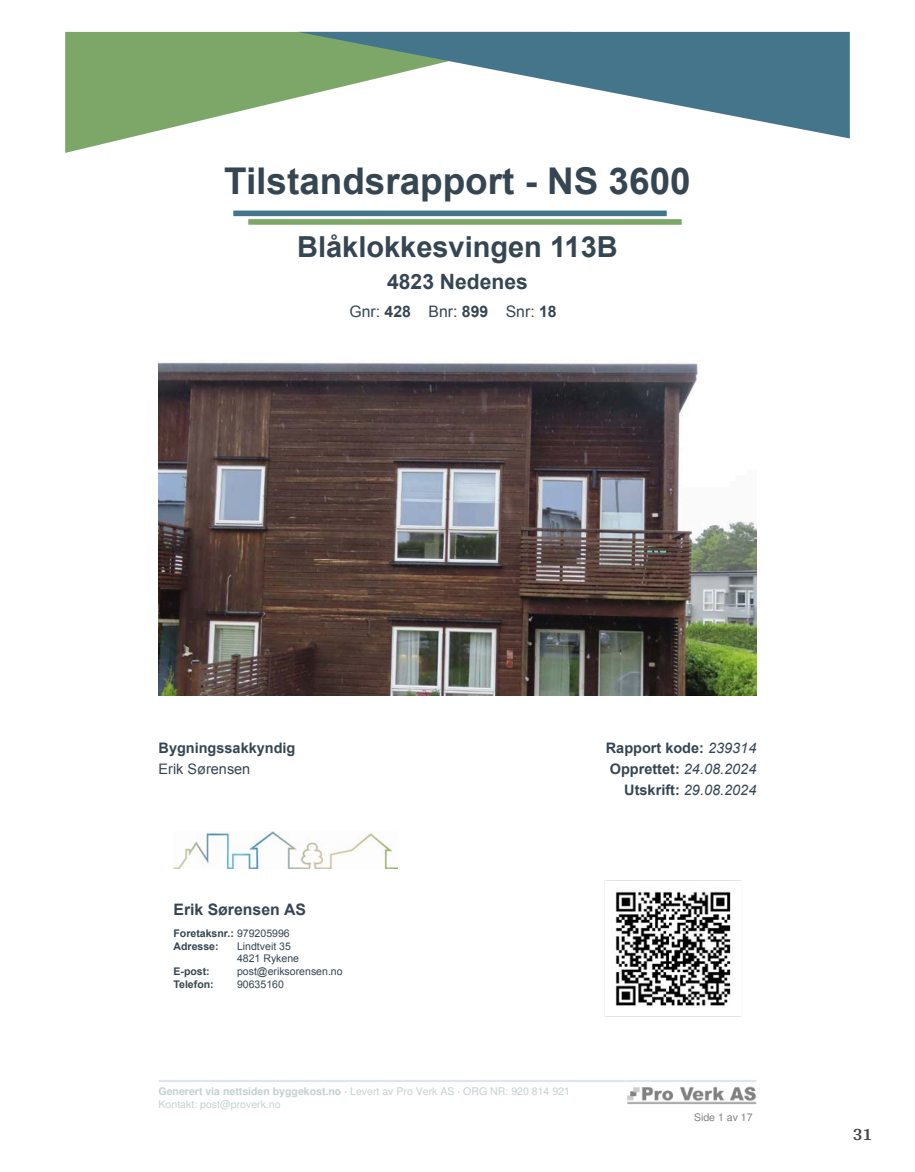
<style>
.page{position:relative;width:915px;height:1172px;background:#fff}
.page>*{position:absolute;margin:0;border:0;box-sizing:border-box;transform-origin:0 0}
.t1{font:700 36.9px "Arial";color:#354652}
.t2{font:700 28.95px "Arial";color:#354652}
.t3{font:700 21px "Arial";color:#354652}
.t4{font:700 18px "Arya";color:#414749}
.t5{font:15.75px "Arial";color:#354652}
.t6{font:700 15.75px "Arial";color:#354652}
.t7{font:700 14.55px/21.1px "Arial";color:#354652;text-align:right}
.t8{font:14.55px "Arial";color:#354652}
.t9{font:10.5px/12.6px "Helvetica";color:#c3d1d1}
.t10{font:10.5px/12.6px "Arial";color:#354652}
.t11{font:700 10.5px/12.6px "Arial";color:#354652}
.t12{font:10.5px "Helvetica";color:#808080}
.s1{font-weight:700}
.s2{font-weight:400;font-style:italic}
.s3{font-weight:400}
</style>
<div class="page">
<svg style="left:65px;top:32px;width:233px;height:121px;fill:#7ca768"></svg>
<svg style="left:298px;top:32px;width:551px;height:106px"></svg>
<div style="left:233px;top:211px;width:433px;height:5px;background:#44758b"></div>
<div style="left:248px;top:219px;width:433px;height:6px;background:#7ca768"></div>
<img style="left:158px;top:360px;width:598px;height:336px">
<img style="left:173px;top:831px;width:224px;height:37px">
<svg style="left:604px;top:880px;width:137px;height:137px"></svg>
<img style="left:605px;top:881px;width:134px;height:135px">
<svg style="left:159px;top:1080px;width:597px;height:2px"></svg>
<img style="left:627px;top:1086px;width:129px;height:19px">
<h1 class="t1" style="left:224px;top:156px;width:468px">Tilstandsrapport - NS 3600</h1>
<h2 class="t2" style="left:297px;top:227px;width:322px">Blåklokkesvingen 113B</h2>
<h3 class="t3" style="left:387px;top:267px;width:142px">4823 Nedenes</h3>
<h3 class="t5" style="left:349px;top:301px;width:209px">Gnr: <span class="s1">428</span> Bnr: <span class="s1">899</span> Snr: <span class="s1">18</span></h3>
<h3 class="t7" style="left:158px;top:737px;width:138px">Bygningssakkyndig</h3>
<h3 class="t8" style="left:158px;top:759px;width:93px">Erik Sørensen</h3>
<h3 class="t7" style="left:605px;top:737px;width:152px">Rapport kode: <span class="s2">239314<br></span>Opprettet: <span class="s2">24.08.2024<br></span>Utskrift: <span class="s2">29.08.2024</span></h3>
<h3 class="t6" style="left:173px;top:899px;width:134px">Erik Sørensen AS</h3>
<p class="t11" style="left:173px;top:927px;width:118px">Foretaksnr.: <span class="s3">979205996<br></span>Adresse:</p>
<p class="t10" style="left:237px;top:940px;width:64px">Lindtveit 35<br>4821 Rykene</p>
<p class="t11" style="left:173px;top:965px;width:38px">E-post:</p>
<p class="t10" style="left:237px;top:965px;width:107px">post@eriksorensen.no</p>
<p class="t11" style="left:173px;top:978px;width:42px">Telefon:</p>
<p class="t10" style="left:237px;top:977px;width:48px">90635160</p>
<p class="t9" style="left:158px;top:1086px;width:413px"><span class="s1">Generert via nettsiden byggekost.no ·</span> Levert av Pro Verk AS <span class="s1">·</span> ORG NR: 920 814 921<br>Kontakt: post@proverk.no</p>
<p class="t12" style="left:693px;top:1113px;width:60px">Side 1 av 17</p>
<h3 class="t4" style="left:852px;top:1123px;width:21px">31</h3>
</div>
